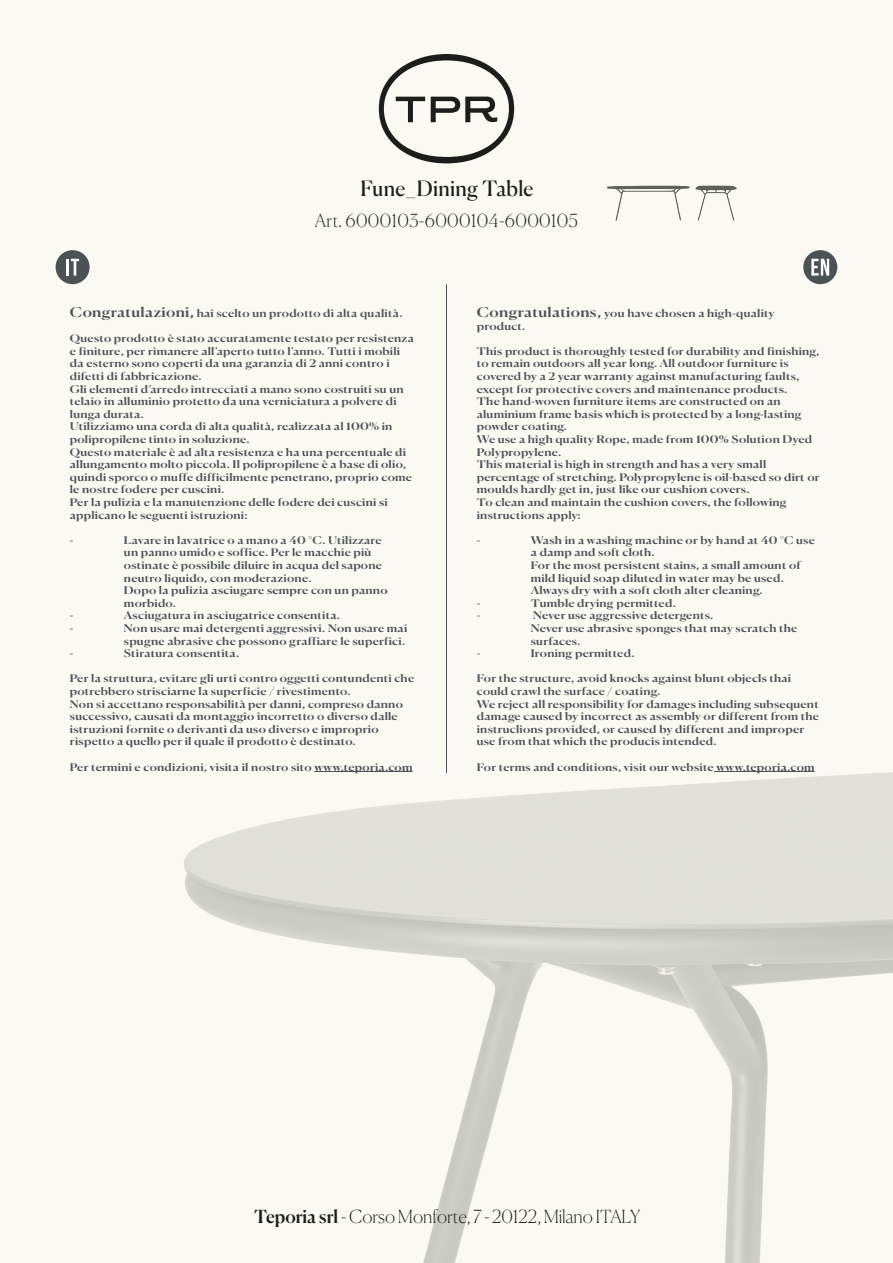
<style>
.page{position:relative;width:893px;height:1263px;background:#fafaf2}
.page>*{position:absolute;margin:0;border:0;box-sizing:border-box;transform-origin:0 0}
.t1{font:21px "Canela";letter-spacing:.015em;color:#1d1d1b}
.t2{font:100 18px "Canela";letter-spacing:.01em;color:#1d1d1b}
.t3{font:500 10.5px/12.6px "Canela";letter-spacing:.015em;color:#4b5056;scale:1.2 1}
.s1{font-size:13.5px}
.s2{font-weight:500}
</style>
<div class="page">
<img style="left:184px;top:772px;width:709px;height:491px">
<svg style="left:379px;top:54px;width:135px;height:109px"></svg>
<div style="left:56px;top:250px;width:34px;height:34px;background:#4a5255;border-radius:50%"></div>
<hr style="left:66px;top:259px;width:3px;height:17px;background:#fff">
<svg style="left:71px;top:259px;width:8px;height:17px"></svg>
<hr style="left:314px;top:771px;width:99px;height:1px;background:#4b5056">
<hr style="left:714px;top:771px;width:101px;height:1px;background:#4b5056">
<div style="left:803px;top:250px;width:34px;height:34px;background:#4a5255;border-radius:50%"></div>
<svg style="left:811px;top:259px;width:18px;height:17px"></svg>
<img style="left:607px;top:185px;width:130px;height:36px">
<hr style="left:446px;top:284px;width:1px;height:489px;background:#4b5056">
<p class="t1" style="left:360px;top:172px;width:175px">Fune_Dining Table</p>
<p class="t2" style="left:315px;top:207px;width:265px">Art. 6000103-6000104-6000105</p>
<p class="t3" style="left:70px;top:306px;width:279px"><span class="s1">Congratulazioni,</span> hai scelto un prodotto di alta qualità.</p>
<p class="t3" style="left:70px;top:331px;width:288px">Questo prodotto è stato accuratamente testato per resistenza e finiture, per rimanere all’aperto tutto l’anno. Tutti i mobili da esterno sono coperti da una garanzia di 2 anni contro i difetti di fabbricazione.</p>
<p class="t3" style="left:70px;top:382px;width:280px">Gli elementi d’arredo intrecciati a mano sono costruiti su un telaio in alluminio protetto da una verniciatura a polvere di lunga durata.</p>
<p class="t3" style="left:70px;top:419px;width:270px">Utilizziamo una corda di alta qualità, realizzata al 100% in polipropilene tinto in soluzione.</p>
<p class="t3" style="left:70px;top:445px;width:282px">Questo materiale è ad alta resistenza e ha una percentuale di</p>
<p class="t3" style="left:70px;top:457px;width:287px">allungamento molto piccola. Il polipropilene è a base di olio, quindi sporco o muffe difficilmente penetrano, proprio come le nostre fodere per cuscini.</p>
<p class="t3" style="left:70px;top:495px;width:266px">Per la pulizia e la manutenzione delle fodere dei cuscini si applicano le seguenti istruzioni:</p>
<p class="t3" style="left:70px;top:533px;width:4px">-</p>
<p class="t3" style="left:124px;top:533px;width:216px">Lavare in lavatrice o a mano a 40 °C. Utilizzare</p>
<p class="t3" style="left:124px;top:545px;width:208px">un panno umido e soffice. Per le macchie più</p>
<p class="t3" style="left:124px;top:558px;width:217px">ostinate è possibile diluire in acqua del sapone neutro liquido, con moderazione.</p>
<p class="t3" style="left:124px;top:583px;width:221px">Dopo la pulizia asciugare sempre con un panno morbido.</p>
<p class="t3" style="left:70px;top:608px;width:4px">-</p>
<p class="t3" style="left:124px;top:608px;width:182px">Asciugatura in asciugatrice consentita.</p>
<p class="t3" style="left:70px;top:621px;width:4px">-</p>
<p class="t3" style="left:124px;top:621px;width:238px">Non usare mai detergenti aggressivi. Non usare mai spugne abrasive che possono graffiare le superfici.</p>
<p class="t3" style="left:70px;top:646px;width:4px">-</p>
<p class="t3" style="left:124px;top:646px;width:98px">Stiratura consentita.</p>
<p class="t3" style="left:70px;top:671px;width:288px">Per la struttura, evitare gli urti contro oggetti contundenti che</p>
<p class="t3" style="left:70px;top:684px;width:235px">potrebbero strisciarne la superficie / rivestimento.</p>
<p class="t3" style="left:70px;top:697px;width:279px">Non si accettano responsabilità per danni, compreso danno successivo, causati da montaggio incorretto o diverso dalle istruzioni fornite o derivanti da uso diverso e improprio rispetto a quello per il quale il prodotto è destinato.</p>
<p class="t3" style="left:70px;top:760px;width:287px">Per termini e condizioni, visita il nostro sito www.teporia.com</p>
<p class="t3" style="left:477px;top:306px;width:250px"><span class="s1">Congratulations,</span> you have chosen a high-quality</p>
<p class="t3" style="left:477px;top:319px;width:42px">product.</p>
<p class="t3" style="left:477px;top:344px;width:287px">This product is thoroughly tested for durability and finishing, to remain outdoors all year long. All outdoor furniture is</p>
<p class="t3" style="left:477px;top:369px;width:270px">covered by a 2 year warranty against manufacturing faults, except for protective covers and maintenance products.</p>
<p class="t3" style="left:477px;top:394px;width:255px">The hand-woven furniture items are constructed on an</p>
<p class="t3" style="left:477px;top:407px;width:272px">aluminium frame basis which is protected by a long-lasting powder coating.</p>
<p class="t3" style="left:477px;top:432px;width:281px">We use a high quality Rope, made from 100% Solution Dyed</p>
<p class="t3" style="left:477px;top:445px;width:72px">Polypropylene.</p>
<p class="t3" style="left:477px;top:457px;width:243px">This material is high in strength and has a very small</p>
<p class="t3" style="left:477px;top:470px;width:287px">percentage of stretching. Polypropylene is oil-based so dirt or moulds hardly get in, just like our cushion covers.</p>
<p class="t3" style="left:477px;top:495px;width:260px">To clean and maintain the cushion covers, the following instructions apply:</p>
<p class="t3" style="left:477px;top:533px;width:4px">-</p>
<p class="t3" style="left:531px;top:533px;width:238px">Wash in a washing machine or by hand at 40 °C use a damp and soft cloth.</p>
<p class="t3" style="left:531px;top:558px;width:226px">For the most persistent stains, a small amount of mild liquid soap diluted in water may be used.</p>
<p class="t3" style="left:531px;top:583px;width:195px">Always dry with a soft cloth alter cleaning.</p>
<p class="t3" style="left:477px;top:596px;width:4px">-</p>
<p class="t3" style="left:531px;top:596px;width:122px">Tumble drying permitted.</p>
<p class="t3" style="left:477px;top:608px;width:4px">-</p>
<p class="t3" style="left:533px;top:608px;width:152px">Never use aggressive detergents.</p>
<p class="t3" style="left:531px;top:621px;width:224px">Never use abrasive sponges that may scratch the surfaces.</p>
<p class="t3" style="left:477px;top:646px;width:4px">-</p>
<p class="t3" style="left:531px;top:646px;width:88px">Ironing permitted.</p>
<p class="t3" style="left:477px;top:671px;width:263px">For the structure, avoid knocks against blunt objecls thai could crawl the surface / coating.</p>
<p class="t3" style="left:477px;top:697px;width:286px">We reject all responsibility for damages including subsequent</p>
<p class="t3" style="left:477px;top:709px;width:287px">damage caused by incorrect as assembly or different from the instruclions provided, or caused by different and improper use from that which the producis intended.</p>
<p class="t3" style="left:477px;top:760px;width:283px">For terms and conditions, visit our website www.teporia.com</p>
<p class="t2" style="left:254px;top:1202px;width:388px"><span class="s2">Teporia srl</span> - Corso Monforte, 7 - 20122, Milano ITALY</p>
</div>
